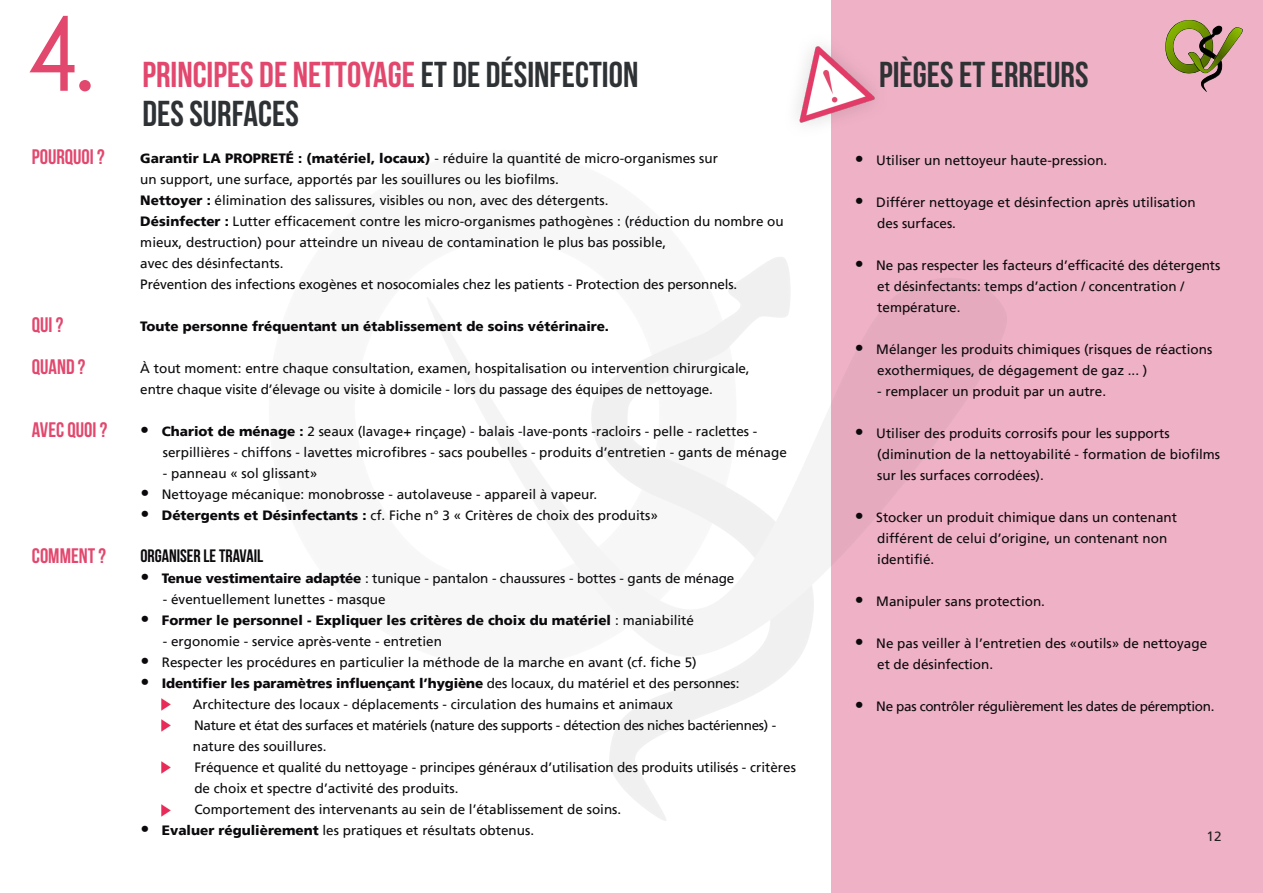
<style>
.page{position:relative;width:1263px;height:893px;background:#fff}
.page>*{position:absolute;margin:0;border:0;box-sizing:border-box;transform-origin:0 0}
.t1{font:700 108px "Champagne&Limousines";color:#e2486e}
.t2{font:36px "Bebas Neue";color:#e2486e}
.t3{font:36px "Bebas Neue";color:#2f3235}
.t4{font:21px "Bebas Neue";color:#e2486e}
.t5{font:18px "Bebas Neue";color:#0b090c}
.t6{font:13.5px/21px "Frutiger LT";color:#0b090c}
.t7{font:900 13.5px "Frutiger LT";color:#0b090c}
.t8{font:13.5px/21px "Frutiger LT";letter-spacing:-.025em;color:#0b090c}
.t9{font:13.5px "Frutiger LT";color:#231f20}
.s1{color:#2f3235}
.s2{font-weight:900}
.s3{font-size:18px}
.s4{font-weight:400;font-size:18px}
.s5{font-weight:400}
</style>
<div class="page">
<div style="left:831px;top:0;width:432px;height:893px;background:#efb1c6"></div>
<img style="left:161px;top:257px;width:670px;height:564px">
<svg style="left:162px;top:698px;width:8px;height:13px"></svg>
<svg style="left:162px;top:719px;width:8px;height:13px"></svg>
<svg style="left:162px;top:804px;width:8px;height:12px"></svg>
<svg style="left:162px;top:761px;width:8px;height:12px"></svg>
<img style="left:797px;top:46px;width:78px;height:78px">
<img style="left:1165px;top:19px;width:78px;height:73px">
<p class="t1" style="left:22px;top:-6px;width:73px">4.</p>
<p class="t4" style="left:32px;top:146px;width:74px">POURQUOI ?</p>
<p class="t4" style="left:32px;top:314px;width:33px">QUI ?</p>
<p class="t4" style="left:32px;top:356px;width:55px">QUAND ?</p>
<p class="t4" style="left:32px;top:419px;width:77px">AVEC QUOI ?</p>
<p class="t4" style="left:32px;top:545px;width:76px">COMMENT ?</p>
<p class="t2" style="left:142px;top:55px;width:497px">PRINCIPES DE NETTOYAGE<span class="s1">ET DE DÉSINFECTION</span></p>
<p class="t3" style="left:142px;top:94px;width:158px">DES SURFACES</p>
<p class="t6" style="left:140px;top:148px;width:579px"><span class="s2">Garantir LA PROPRETÉ : (matériel, locaux)</span> - réduire la quantité de micro-organismes sur</p>
<p class="t6" style="left:140px;top:169px;width:420px">un support, une surface, apportés par les souillures ou les biofilms.</p>
<p class="t6" style="left:140px;top:190px;width:470px"><span class="s2">Nettoyer :</span> élimination des salissures, visibles ou non, avec des détergents.</p>
<p class="t6" style="left:140px;top:211px;width:645px"><span class="s2">Désinfecter :</span> Lutter efficacement contre les micro-organismes pathogènes : (réduction du nombre ou mieux, destruction) pour atteindre un niveau de contamination le plus bas possible,</p>
<p class="t6" style="left:140px;top:253px;width:145px">avec des désinfectants.</p>
<p class="t6" style="left:140px;top:274px;width:598px">Prévention des infections exogènes et nosocomiales chez les patients - Protection des personnels.</p>
<p class="t7" style="left:140px;top:318px;width:470px">Toute personne fréquentant un établissement de soins vétérinaire.</p>
<p class="t6" style="left:140px;top:358px;width:611px">À tout moment: entre chaque consultation, examen, hospitalisation ou intervention chirurgicale,</p>
<p class="t6" style="left:140px;top:379px;width:574px">entre chaque visite d’élevage ou visite à domicile - lors du passage des équipes de nettoyage.</p>
<p class="t6" style="left:140px;top:421px;width:619px"><span class="s3">•</span> <span class="s2">Chariot de ménage :</span> 2 seaux (lavage+ rinçage) - balais -lave-ponts -racloirs - pelle - raclettes -</p>
<p class="t6" style="left:163px;top:442px;width:625px">serpillières - chiffons - lavettes microfibres - sacs poubelles - produits d’entretien - gants de ménage</p>
<p class="t6" style="left:163px;top:463px;width:156px">- panneau « sol glissant»</p>
<p class="t6" style="left:140px;top:484px;width:458px"><span class="s3">•</span> Nettoyage mécanique: monobrosse - autolaveuse - appareil à vapeur.</p>
<p class="t6" style="left:140px;top:505px;width:519px"><span class="s3">•</span> <span class="s2">Détergents et Désinfectants :</span> cf. Fiche n° 3 « Critères de choix des produits»</p>
<p class="t5" style="left:140px;top:546px;width:124px">ORGANISER LE TRAVAIL</p>
<p class="t6" style="left:140px;top:568px;width:596px"><span class="s3">•</span> <span class="s2">Tenue vestimentaire adaptée</span> : tunique - pantalon - chaussures - bottes - gants de ménage</p>
<p class="t6" style="left:163px;top:589px;width:224px">- éventuellement lunettes - masque</p>
<p class="t7" style="left:140px;top:612px;width:555px"><span class="s4">•</span> Former le personnel - Expliquer les critères de choix du matériel <span class="s5">: maniabilité</span></p>
<p class="t6" style="left:163px;top:631px;width:281px">- ergonomie - service après-vente - entretien</p>
<p class="t6" style="left:140px;top:652px;width:558px"><span class="s3">•</span> Respecter les procédures en particulier la méthode de la marche en avant (cf. fiche 5)</p>
<p class="t7" style="left:140px;top:675px;width:601px"><span class="s4">•</span> Identifier les paramètres influençant l’hygiène <span class="s5">des locaux, du matériel et des personnes:</span></p>
<p class="t6" style="left:193px;top:694px;width:482px">Architecture des locaux - déplacements - circulation des humains et animaux</p>
<p class="t8" style="left:193px;top:715px;width:585px">Nature et état des surfaces et matériels (nature des supports - détection des niches bactériennes) - nature des souillures.</p>
<p class="t6" style="left:194px;top:757px;width:603px">Fréquence et qualité du nettoyage - principes généraux d’utilisation des produits utilisés - critères</p>
<p class="t6" style="left:194px;top:778px;width:266px">de choix et spectre d’activité des produits.</p>
<p class="t6" style="left:194px;top:799px;width:428px">Comportement des intervenants au sein de l’établissement de soins.</p>
<p class="t6" style="left:140px;top:820px;width:395px"><span class="s3">•</span> <span class="s2">Evaluer régulièrement</span> les pratiques et résultats obtenus.</p>
<p class="t3" style="left:879px;top:55px;width:211px">PIÈGES ET ERREURS</p>
<p class="t6" style="left:855px;top:150px;width:254px"><span class="s3">•</span> Utiliser un nettoyeur haute-pression.</p>
<p class="t6" style="left:855px;top:192px;width:342px"><span class="s3">•</span> Différer nettoyage et désinfection après utilisation</p>
<p class="t6" style="left:877px;top:213px;width:80px">des surfaces.</p>
<p class="t6" style="left:855px;top:255px;width:367px"><span class="s3">•</span> Ne pas respecter les facteurs d’efficacité des détergents</p>
<p class="t6" style="left:877px;top:276px;width:308px">et désinfectants: temps d’action / concentration /</p>
<p class="t6" style="left:877px;top:297px;width:85px">température.</p>
<p class="t6" style="left:855px;top:339px;width:359px"><span class="s3">•</span> Mélanger les produits chimiques (risques de réactions</p>
<p class="t6" style="left:877px;top:360px;width:272px">exothermiques, de dégagement de gaz ... )</p>
<p class="t6" style="left:877px;top:381px;width:230px">- remplacer un produit par un autre.</p>
<p class="t6" style="left:855px;top:423px;width:316px"><span class="s3">•</span> Utiliser des produits corrosifs pour les supports</p>
<p class="t6" style="left:877px;top:444px;width:344px">(diminution de la nettoyabilité - formation de biofilms</p>
<p class="t6" style="left:877px;top:465px;width:168px">sur les surfaces corrodées).</p>
<p class="t6" style="left:855px;top:507px;width:324px"><span class="s3">•</span> Stocker un produit chimique dans un contenant</p>
<p class="t6" style="left:877px;top:528px;width:292px">différent de celui d’origine, un contenant non</p>
<p class="t6" style="left:877px;top:549px;width:59px">identifié.</p>
<p class="t6" style="left:855px;top:591px;width:192px"><span class="s3">•</span> Manipuler sans protection.</p>
<p class="t6" style="left:855px;top:633px;width:354px"><span class="s3">•</span> Ne pas veiller à l’entretien des «outils» de nettoyage</p>
<p class="t6" style="left:877px;top:654px;width:117px">et de désinfection.</p>
<p class="t8" style="left:855px;top:696px;width:361px"><span class="s3">•</span> Ne pas contrôler régulièrement les dates de péremption.</p>
<p class="t9" style="left:1206px;top:828px;width:17px">12</p>
</div>
